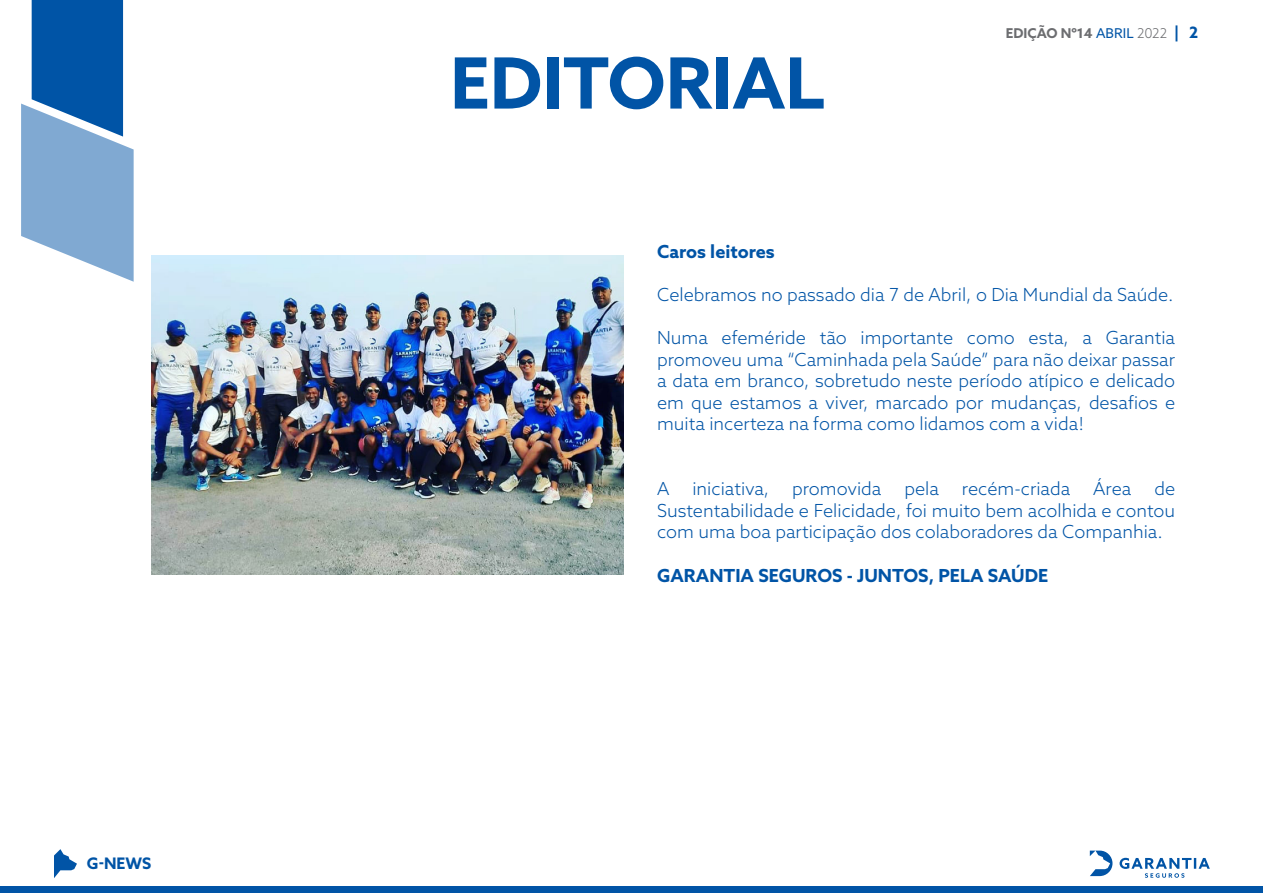
<style>
.page{position:relative;width:1263px;height:893px;background:#fff}
.page>*{position:absolute;margin:0;border:0;box-sizing:border-box;transform-origin:0 0}
.t1{font:700 70.65px "Azo Sans";color:#0154a6}
.t2{font:300 18px/21.6px "Azo Sans";color:#0154a6;text-align:justify}
.t3{font:700 18px "Azo Sans";color:#0154a6}
.t4{font:700 15.9px "Azo Sans";color:#0054a6}
.t5{font:700 13.5px "Azo Sans";color:#6c6d70}
.s1{font-weight:400;color:#0054a6}
.s2{font-weight:300}
.s3{font-size:15.75px;color:#0054a6}
</style>
<div class="page">
<div style="left:0;top:886px;width:1263px;height:7px;background:#0154a6"></div>
<svg style="left:1090px;top:851px;width:120px;height:27px"></svg>
<svg style="left:21px;top:0;width:113px;height:282px"></svg>
<svg style="left:54px;top:849px;width:23px;height:29px"></svg>
<img style="left:151px;top:255px;width:472px;height:319px">
<p class="t4" style="left:87px;top:852px;width:66px">G-NEWS</p>
<p class="t1" style="left:450px;top:36px;width:376px">EDITORIAL</p>
<p class="t5" style="left:1006px;top:24px;width:194px">EDIÇÃO Nº14 <span class="s1">ABRIL</span> <span class="s2">2022</span> <span class="s3">| 2</span></p>
<p class="t3" style="left:657px;top:239px;width:119px">Caros leitores</p>
<p class="t2" style="left:657px;top:283px;width:518px">Celebramos no passado dia 7 de Abril, o Dia Mundial da Saúde.</p>
<p class="t2" style="left:657px;top:327px;width:520px">Numa efeméride tão importante como esta, a Garantia promoveu uma “Caminhada pela Saúde” para não deixar passar a data em branco, sobretudo neste período atípico e delicado em que estamos a viver, marcado por mudanças, desafios e muita incerteza na forma como lidamos com a vida!</p>
<p class="t2" style="left:657px;top:478px;width:14px">A</p>
<p class="t2" style="left:692px;top:478px;width:78px">iniciativa,</p>
<p class="t2" style="left:792px;top:478px;width:91px">promovida</p>
<p class="t2" style="left:904px;top:478px;width:36px">pela</p>
<p class="t2" style="left:962px;top:478px;width:110px">recém-criada</p>
<p class="t2" style="left:1093px;top:478px;width:40px">Área</p>
<p class="t2" style="left:657px;top:478px;width:520px;text-indent:497px">de Sustentabilidade e Felicidade, foi muito bem acolhida e contou com uma boa participação dos colaboradores da Companhia.</p>
<p class="t3" style="left:657px;top:563px;width:393px">GARANTIA SEGUROS - JUNTOS, PELA SAÚDE</p>
</div>
